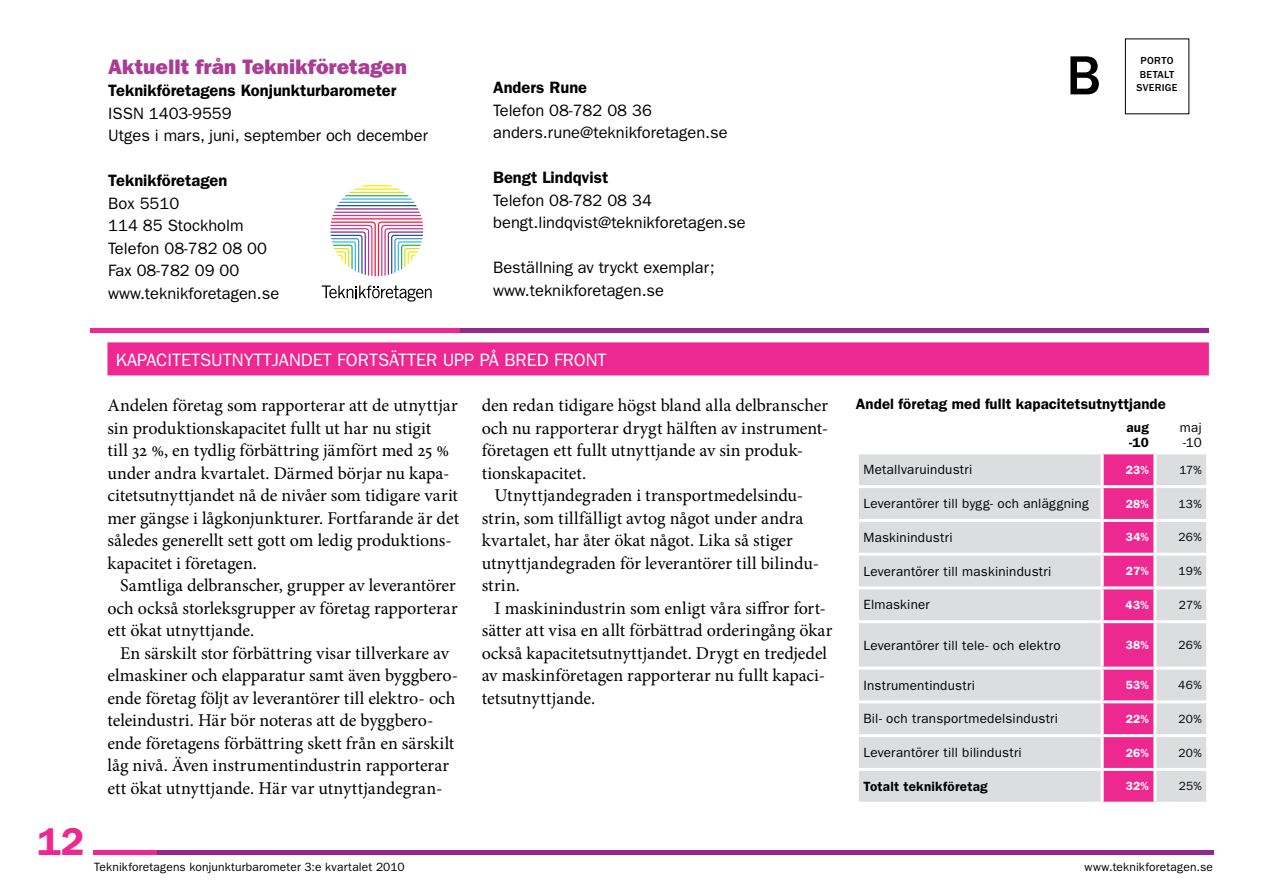
<style>
.page{position:relative;width:1263px;height:893px;background:#fff}
.page>*{position:absolute;margin:0;border:0;box-sizing:border-box;transform-origin:0 0}
.t1{font:500 57px "ITC Franklin Gothic Std";color:#000}
.t2{font:600 39px "ITC Franklin Gothic Std";color:#ed2891}
.t3{font:21px "ITC Franklin Gothic Std Hvy";color:#ab3c96}
.t4{font:18px/22.5px "Minion Pro";color:#000}
.t5{font:18px "ITC Franklin Gothic Std";color:#fff}
.t6{font:16.5px/22.5px "ITC Franklin Gothic Std";color:#000}
.t7{font:600 16.5px "ITC Franklin Gothic Std";color:#000}
.t8{font:600 15px "ITC Franklin Gothic Std";letter-spacing:.005em;color:#000}
.t9{font:13.35px/14.9px "ITC Franklin Gothic Std";letter-spacing:.02em;color:#000}
.t10{font:600 13.35px/14.9px "ITC Franklin Gothic Std";letter-spacing:.02em;color:#000}
.t11{font:12px "ITC Franklin Gothic Std";letter-spacing:.01em;color:#000}
.t12{font:600 11.85px "ITC Franklin Gothic Std";letter-spacing:.03em;color:#fff}
.t13{font:11.85px "ITC Franklin Gothic Std";letter-spacing:.015em;color:#000}
.t14{font:500 10.5px/13.5px "ITC Franklin Gothic Std";letter-spacing:.03em;color:#000}
</style>
<div class="page">
<hr style="left:151px;top:850px;width:1062px;height:4px;background:#91278f">
<hr style="left:93px;top:850px;width:64px;height:4px;background:#ed2891">
<div style="left:90px;top:328px;width:370px;height:5px;background:#ed2891"></div>
<div style="left:460px;top:328px;width:749px;height:5px;background:#91278f"></div>
<svg style="left:330px;top:185px;width:93px;height:91px"></svg>
<svg style="left:322px;top:285px;width:110px;height:17px"></svg>
<div style="left:859px;top:454px;width:347px;height:348px;background:#dcddde"></div>
<div style="left:1104px;top:454px;width:49px;height:348px;background:#ed2891"></div>
<hr style="left:1101px;top:454px;width:3px;height:31px;background:#fff">
<hr style="left:1153px;top:454px;width:3px;height:31px;background:#fff">
<hr style="left:856px;top:485px;width:246px;height:3px;background:#fff">
<hr style="left:1102px;top:485px;width:53px;height:3px;background:#fff">
<hr style="left:1101px;top:488px;width:3px;height:31px;background:#fff">
<hr style="left:1155px;top:485px;width:54px;height:3px;background:#fff">
<hr style="left:1153px;top:488px;width:3px;height:31px;background:#fff">
<hr style="left:856px;top:519px;width:246px;height:3px;background:#fff">
<hr style="left:1102px;top:519px;width:53px;height:3px;background:#fff">
<hr style="left:1101px;top:522px;width:3px;height:31px;background:#fff">
<hr style="left:1155px;top:519px;width:54px;height:3px;background:#fff">
<hr style="left:1153px;top:522px;width:3px;height:31px;background:#fff">
<hr style="left:856px;top:553px;width:246px;height:3px;background:#fff">
<hr style="left:1102px;top:553px;width:53px;height:3px;background:#fff">
<hr style="left:1101px;top:556px;width:3px;height:30px;background:#fff">
<hr style="left:1155px;top:553px;width:54px;height:3px;background:#fff">
<hr style="left:1153px;top:556px;width:3px;height:30px;background:#fff">
<hr style="left:856px;top:586px;width:246px;height:3px;background:#fff">
<hr style="left:1102px;top:586px;width:53px;height:3px;background:#fff">
<hr style="left:1101px;top:589px;width:3px;height:31px;background:#fff">
<hr style="left:1155px;top:586px;width:54px;height:3px;background:#fff">
<hr style="left:1153px;top:589px;width:3px;height:31px;background:#fff">
<hr style="left:856px;top:620px;width:246px;height:3px;background:#fff">
<hr style="left:1102px;top:620px;width:53px;height:3px;background:#fff">
<hr style="left:1101px;top:623px;width:3px;height:44px;background:#fff">
<hr style="left:1155px;top:620px;width:54px;height:3px;background:#fff">
<hr style="left:1153px;top:623px;width:3px;height:44px;background:#fff">
<hr style="left:856px;top:667px;width:246px;height:3px;background:#fff">
<hr style="left:1102px;top:667px;width:53px;height:3px;background:#fff">
<hr style="left:1101px;top:670px;width:3px;height:30px;background:#fff">
<hr style="left:1155px;top:667px;width:54px;height:3px;background:#fff">
<hr style="left:1153px;top:670px;width:3px;height:30px;background:#fff">
<hr style="left:856px;top:700px;width:246px;height:3px;background:#fff">
<hr style="left:1102px;top:700px;width:53px;height:3px;background:#fff">
<hr style="left:1101px;top:703px;width:3px;height:31px;background:#fff">
<hr style="left:1155px;top:700px;width:54px;height:3px;background:#fff">
<hr style="left:1153px;top:703px;width:3px;height:31px;background:#fff">
<hr style="left:856px;top:734px;width:246px;height:3px;background:#fff">
<hr style="left:1102px;top:734px;width:53px;height:3px;background:#fff">
<hr style="left:1101px;top:737px;width:3px;height:31px;background:#fff">
<hr style="left:1155px;top:734px;width:54px;height:3px;background:#fff">
<hr style="left:1153px;top:737px;width:3px;height:31px;background:#fff">
<hr style="left:856px;top:768px;width:246px;height:3px;background:#fff">
<hr style="left:1102px;top:768px;width:53px;height:3px;background:#fff">
<hr style="left:1101px;top:771px;width:3px;height:31px;background:#fff">
<hr style="left:1155px;top:768px;width:54px;height:3px;background:#fff">
<hr style="left:1153px;top:771px;width:3px;height:31px;background:#fff">
<div style="left:107px;top:342px;width:1102px;height:33px;background:#ed2891"></div>
<p class="t3" style="left:108px;top:54px;width:300px">Aktuellt från Teknikföretagen</p>
<p class="t7" style="left:108px;top:81px;width:290px">Teknikföretagens Konjunkturbarometer</p>
<p class="t6" style="left:108px;top:102px;width:321px">I SSN 1403-9559<br>Utges i mars, juni, september och december</p>
<p class="t7" style="left:108px;top:171px;width:121px">Teknikföretagen</p>
<p class="t6" style="left:108px;top:192px;width:172px">Box 5510<br>114 85 Stockholm<br>Telefon 08-782 08 00<br>Fax 08-782 09 00 www.teknikforetagen.se</p>
<p class="t7" style="left:493px;top:78px;width:95px">Anders Rune</p>
<p class="t6" style="left:493px;top:99px;width:236px">Telefon 08-782 08 36 anders.rune@teknikforetagen.se</p>
<p class="t7" style="left:493px;top:168px;width:117px">Bengt Lindqvist</p>
<p class="t6" style="left:493px;top:189px;width:254px">Telefon 08-782 08 34 bengt.lindqvist@teknikforetagen.se</p>
<p class="t6" style="left:493px;top:257px;width:223px">Beställning av tryckt exemplar; www.teknikforetagen.se</p>
<h1 class="t1" style="left:1066px;top:44px;width:36px">B</h1>
<p class="t14" style="left:1140px;top:54px;width:36px">PORTO<br>BETALT</p>
<p class="t14" style="left:1136px;top:81px;width:43px">SVERIGE</p>
<p class="t5" style="left:116px;top:350px;width:338px">KAPACI TETSU TNYTTJANDET FORTSÄTTER UPP</p>
<p class="t5" style="left:480px;top:350px;width:95px">PÅ BRED FRON</p>
<p class="t5" style="left:597px;top:350px;width:10px">T</p>
<p class="t4" style="left:107px;top:394px;width:353px">Andelen företag som rapporterar att de utnyttjar sin produktionskapacitet fullt ut har nu stigit<br>till 32 %, en tydlig förbättring jämfört med 25 % under andra kvartalet. Därmed börjar nu kapa&shy;citetsutnyttjandet nå de nivåer som tidigare varit mer gängse i lågkonjunkturer. Fortfarande är det således generellt sett gott om ledig produktions&shy;kapacitet i företagen.</p>
<p class="t4" style="left:107px;top:574px;width:352px;text-align:justify;text-indent:13px">Samtliga delbranscher, grupper av leverantörer och också storleksgrupper av företag rapporterar ett ökat utnyttjande.</p>
<p class="t4" style="left:107px;top:642px;width:352px;text-indent:13px">En särskilt stor förbättring visar tillverkare av elmaskiner och elapparatur samt även byggbero&shy;ende företag följt av leverantörer till elektro- och teleindustri. Här bör noteras att de byggbero&shy;ende företagens förbättring skett från en särskilt låg nivå. Även instrumentindustrin rapporterar ett ökat utnyttjande. Här var utnyttjandegran-</p>
<p class="t4" style="left:482px;top:394px;width:348px">den redan tidigare högst bland alla delbranscher och nu rapporterar drygt hälften av instrument&shy;företagen ett fullt utnyttjande av sin produk&shy;tionskapacitet.</p>
<p class="t4" style="left:482px;top:484px;width:339px;text-indent:13px">Utnyttjandegraden i transportmedelsindu&shy;strin, som tillfälligt avtog något under andra kvartalet, har åter ökat något. Lika så stiger utnyttjandegraden för leverantörer till bilindu&shy;strin.</p>
<p class="t4" style="left:482px;top:597px;width:352px;text-indent:13px">I maskinindustrin som enligt våra siffror fort&shy;sätter att visa en allt förbättrad orderingång ökar också kapacitetsutnyttjandet. Drygt en tredjedel av maskinföretagen rapporterar nu fullt kapaci&shy;tetsutnyttjande.</p>
<p class="t8" style="left:856px;top:395px;width:312px">Andel företag med fullt kapacitetsutnyttjande</p>
<p class="t10" style="left:1126px;top:420px;width:24px">aug -10</p>
<p class="t9" style="left:1180px;top:420px;width:24px">maj -10</p>
<p class="t9" style="left:863px;top:462px;width:111px">Metallvaruindustri</p>
<p class="t12" style="left:1126px;top:463px;width:25px">23%</p>
<p class="t13" style="left:1179px;top:463px;width:24px">17%</p>
<p class="t9" style="left:863px;top:496px;width:227px">Leverantörer till bygg- och anläggning</p>
<p class="t12" style="left:1126px;top:497px;width:25px">28%</p>
<p class="t13" style="left:1178px;top:497px;width:25px">13%</p>
<p class="t9" style="left:863px;top:530px;width:91px">Maskinindustri</p>
<p class="t12" style="left:1126px;top:530px;width:25px">34%</p>
<p class="t13" style="left:1178px;top:531px;width:25px">26%</p>
<p class="t9" style="left:863px;top:564px;width:190px">Leverantörer till maskinindustri</p>
<p class="t12" style="left:1126px;top:564px;width:25px">27%</p>
<p class="t13" style="left:1178px;top:564px;width:25px">19%</p>
<p class="t9" style="left:863px;top:598px;width:68px">Elmaskiner</p>
<p class="t12" style="left:1125px;top:598px;width:25px">43%</p>
<p class="t13" style="left:1179px;top:598px;width:24px">27%</p>
<p class="t9" style="left:863px;top:638px;width:199px">Leverantörer till tele- och elektro</p>
<p class="t12" style="left:1126px;top:638px;width:25px">38%</p>
<p class="t13" style="left:1178px;top:638px;width:25px">26%</p>
<p class="t9" style="left:863px;top:678px;width:113px">I nstrumentindustri</p>
<p class="t12" style="left:1126px;top:678px;width:25px">53%</p>
<p class="t13" style="left:1178px;top:678px;width:25px">46%</p>
<p class="t9" style="left:863px;top:711px;width:196px">Bil- och transportmedelsindustri</p>
<p class="t12" style="left:1126px;top:712px;width:25px">22%</p>
<p class="t13" style="left:1178px;top:712px;width:25px">20%</p>
<p class="t9" style="left:863px;top:745px;width:160px">Leverantörer till bilindustri</p>
<p class="t12" style="left:1126px;top:745px;width:25px">26%</p>
<p class="t13" style="left:1178px;top:746px;width:25px">20%</p>
<p class="t10" style="left:863px;top:779px;width:126px">Totalt teknikföretag</p>
<p class="t12" style="left:1126px;top:779px;width:25px">32%</p>
<p class="t13" style="left:1179px;top:779px;width:24px">25%</p>
<h2 class="t2" style="left:37px;top:819px;width:48px">12</h2>
<p class="t11" style="left:94px;top:860px;width:312px">Teknikforetagens konjunkturbarometer 3:e kvartalet 2010</p>
<p class="t11" style="left:1084px;top:860px;width:130px">www.teknikforetagen.se</p>
</div>
